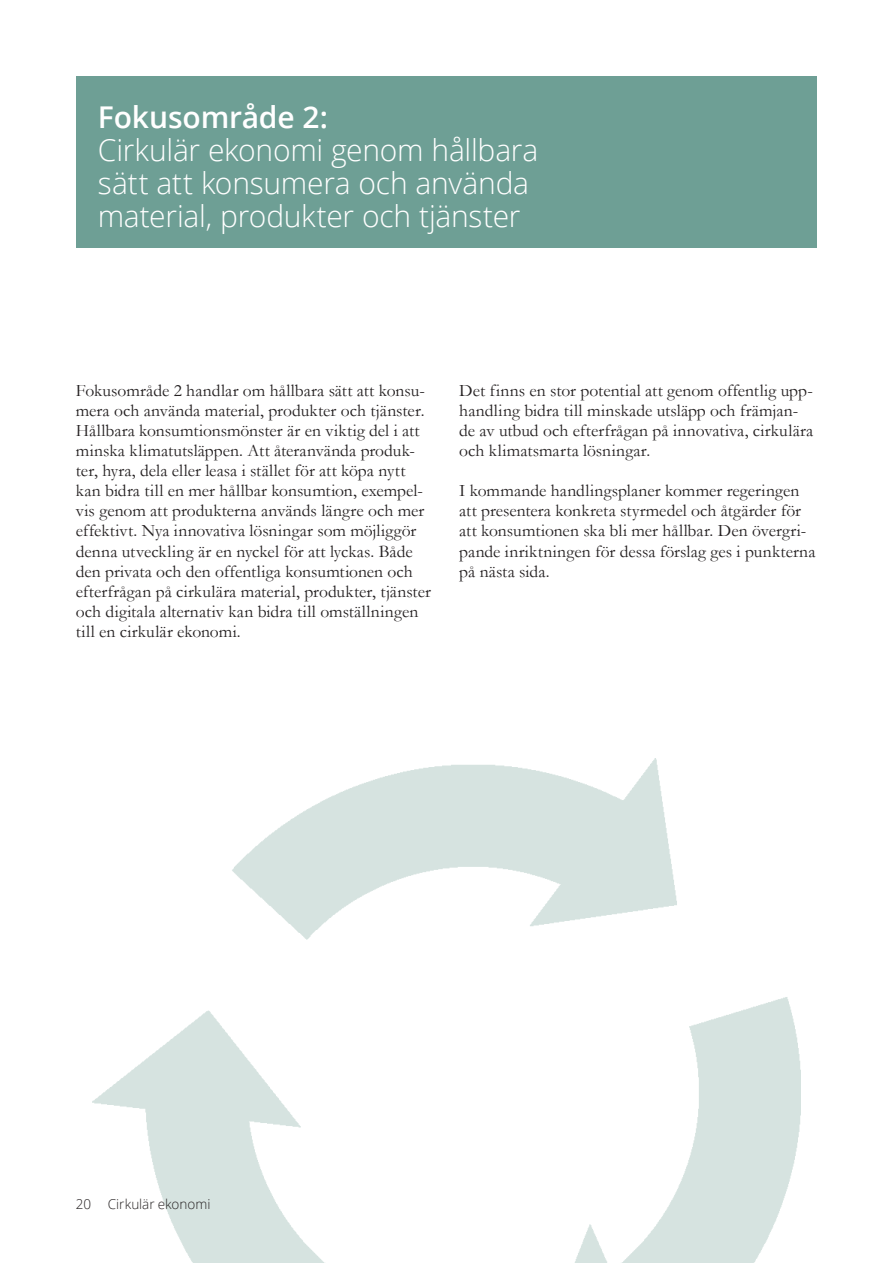
<style>
.page{position:relative;width:893px;height:1263px;background:#fff}
.page>*{position:absolute;margin:0;border:0;box-sizing:border-box;transform-origin:0 0}
._4_Huvudrubrik{font:300 30px/33px "Open Sans";letter-spacing:-.01em;color:#fff}
._7_Brödtext_vänsterj{font:17.55px/20.1px "Garamond";letter-spacing:.005em;color:#231f20}
.t1{font:300 13.5px "Open Sans";color:#231f20}
.s1{font-weight:600}
</style>
<div class="page">
<div style="left:76px;top:77px;width:740px;height:171px;background:#6e9f95"></div>
<img style="left:92px;top:758px;width:708px;height:505px">
<p class="_4_Huvudrubrik" style="left:98px;top:100px;width:442px"><span class="s1">Fokusområde 2:<br></span>Cirkulär ekonomi genom hållbara sätt att konsumera och använda material, produkter och tjänster</p>
<p class="_7_Brödtext_vänsterj" style="left:76px;top:380px;width:357px">Fokusområde 2 handlar om hållbara sätt att konsu&shy;mera och använda material, produkter och tjänster.<br>Hållbara konsumtionsmönster är en viktig del i att minska klimatutsläppen. Att återanvända produk&shy;ter, hyra, dela eller leasa i stället för att köpa nytt kan bidra till en mer hållbar konsumtion, exempel&shy;vis genom att produkterna används längre och mer effektivt. Nya innovativa lösningar som möjliggör denna utveckling är en nyckel för att lyckas. Både den privata och den offentliga konsumtionen och efterfrågan på cirkulära material, produkter, tjänster och digitala alternativ kan bidra till omställningen till en cirkulär ekonomi.</p>
<p class="_7_Brödtext_vänsterj" style="left:459px;top:380px;width:355px">Det finns en stor potential att genom offentlig upp&shy;handling bidra till minskade utsläpp och främjan&shy;de av utbud och efterfrågan på innovativa, cirkulära och klimatsmarta lösningar.</p>
<p class="_7_Brödtext_vänsterj" style="left:459px;top:480px;width:358px">I kommande handlingsplaner kommer regeringen att presentera konkreta styrmedel och åtgärder för att konsumtionen ska bli mer hållbar. Den övergri&shy;pande inriktningen för dessa förslag ges i punkterna på nästa sida.</p>
<p class="t1" style="left:76px;top:1194px;width:136px">20 Cirkulär ekonomi</p>
</div>
